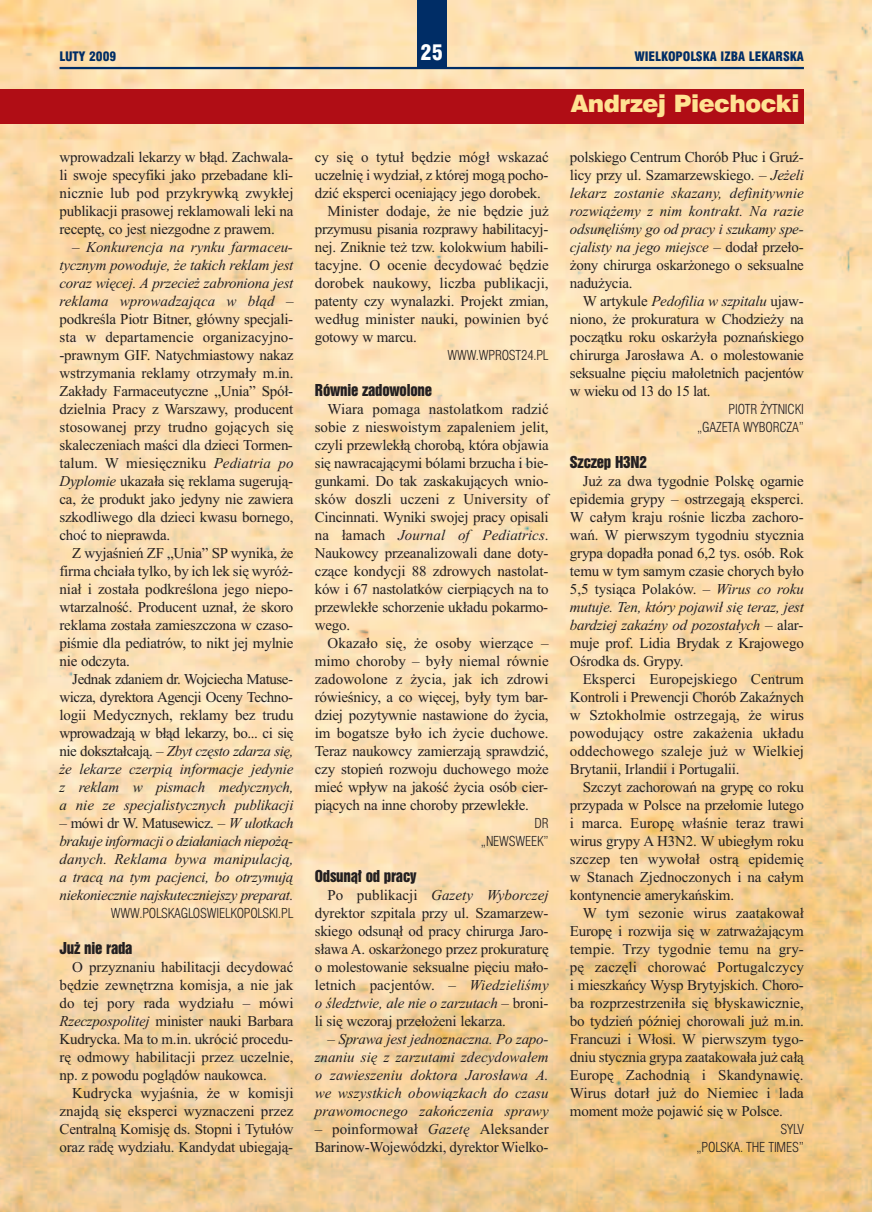
<style>
.page{position:relative;width:872px;height:1212px;background:#fff}
.page>*{position:absolute;margin:0;border:0;box-sizing:border-box;transform-origin:0 0}
.t1{font:24px "Swis 721 Blk EU";letter-spacing:-.02em;color:#ffe292}
.t2{font:21px "Swis 721 Blk Cn EU";color:#fff}
.t3{font:15px/18px "Times New Roman";letter-spacing:-.015em;color:#231f20;text-align:justify}
.t4{font:italic 15px/18px "Times New Roman";letter-spacing:-.015em;color:#231f20;text-align:justify}
.t5{font:15px "Times New Roman";letter-spacing:.005em;color:#231f20}
.t6{font:15px "Swis 921 EU";letter-spacing:-.015em;color:#231f20}
.t7{font:13.5px/18px "Swis 721 Lt Cn EU";letter-spacing:-.015em;color:#231f20;text-align:right}
.t8{font:12.75px "Swis 721 Blk Cn EU";color:#002d66}
.s1{font-style:italic}
.s2{font-style:normal}
</style>
<div class="page">
<img style="left:0;top:0;width:872px;height:1212px">
<hr style="left:60px;top:67px;width:744px;height:2px;background:#002d66">
<div style="left:417px;top:0;width:29px;height:68px;background:#002d66"></div>
<div style="left:0;top:89px;width:804px;height:34px;background:#b00d15"></div>
<p class="t8" style="left:60px;top:48px;width:58px">LUTY 2009</p>
<h2 class="t2" style="left:420px;top:40px;width:24px">25</h2>
<p class="t8" style="left:634px;top:48px;width:171px">WIELKOPOLSKA IZBA LEKARSKA</p>
<h1 class="t1" style="left:570px;top:89px;width:230px">Andrzej Piechocki</h1>
<p class="t3" style="left:60px;top:148px;width:235px">wprowadzali lekarzy w błąd. Zachwala&shy;li swoje specyfiki jako przebadane kli&shy;nicznie lub pod przykrywką zwykłej publikacji prasowej reklamowali leki na receptę, co jest niezgodne z prawem.</p>
<p class="t3" style="left:60px;top:238px;width:235px;text-indent:13px">– <span class="s1">Konkurencja na rynku farmaceu&shy;tycznym powoduje, że takich reklam jest coraz więcej. A przecież zabroniona jest reklama wprowadzająca w błąd</span> – podkreśla Piotr Bitner, główny specjali&shy;sta w departamencie organizacyjno--prawnym GIF. Natychmiastowy nakaz wstrzymania reklamy otrzymały m.in.<br>Zakłady Farmaceutyczne „Unia” Spół&shy;dzielnia Pracy z Warszawy, producent stosowanej przy trudno gojących się skaleczeniach maści dla dzieci Tormen&shy;talum. W miesięczniku <span class="s1">Pediatria po Dyplomie</span> ukazała się reklama sugerują&shy;ca, że produkt jako jedyny nie zawiera szkodliwego dla dzieci kwasu bornego, choć to nieprawda.</p>
<p class="t3" style="left:60px;top:544px;width:235px;text-indent:13px">Z wyjaśnień ZF „Unia” SP wynika, że firma chciała tylko, by ich lek się wyróż&shy;niał i została podkreślona jego niepo&shy;wtarzalność. Producent uznał, że skoro reklama została zamieszczona w czaso&shy;piśmie dla pediatrów, to nikt jej mylnie nie odczyta.</p>
<p class="t3" style="left:60px;top:670px;width:235px;text-indent:13px">Jednak zdaniem dr. Wojciecha Matuse&shy;wicza, dyrektora Agencji Oceny Techno&shy;logii Medycznych, reklamy bez trudu wprowadzają w błąd lekarzy, bo... ci się nie dokształcają. – <span class="s1">Zbyt często zdarza się, że lekarze czerpią informacje jedynie z reklam w pismach medycznych, a nie ze specjalistycznych publikacji</span></p>
<p class="t4" style="left:60px;top:814px;width:235px"><span class="s2">– mówi dr W. Matusewicz. –</span> W ulotkach brakuje informacji o działaniach niepożą&shy;danych. Reklama bywa manipulacją, a tracą na tym pacjenci, bo otrzymują niekoniecznie najskuteczniejszy preparat.</p>
<p class="t7" style="left:111px;top:904px;width:184px">WWW.POLSKAGLOSWIELKOPOLSKI.PL</p>
<p class="t6" style="left:60px;top:938px;width:75px">Już nie rada</p>
<p class="t3" style="left:60px;top:958px;width:235px;text-indent:13px">O przyznaniu habilitacji decydować będzie zewnętrzna komisja, a nie jak do tej pory rada wydziału – mówi <span class="s1">Rzeczpospolitej</span> minister nauki Barbara Kudrycka. Ma to m.in. ukrócić procedu&shy;rę odmowy habilitacji przez uczelnie, np. z powodu poglądów naukowca.</p>
<p class="t3" style="left:60px;top:1084px;width:235px;text-indent:13px">Kudrycka wyjaśnia, że w komisji znajdą się eksperci wyznaczeni przez Centralną Komisję ds. Stopni i Tytułów oraz radę wydziału. Kandydat ubiegają-</p>
<p class="t5" style="left:315px;top:148px;width:235px">cy się o tytuł będzie mógł wskazać</p>
<p class="t3" style="left:315px;top:166px;width:235px">uczelnię i wydział, z której mogą pocho-</p>
<p class="t3" style="left:315px;top:184px;width:228px">dzić eksperci oceniający jego dorobek.</p>
<p class="t5" style="left:327px;top:202px;width:223px">Minister dodaje, że nie będzie już</p>
<p class="t3" style="left:315px;top:220px;width:235px">przymusu pisania rozprawy habilitacyj-</p>
<p class="t3" style="left:315px;top:238px;width:235px">nej. Zniknie też tzw. kolokwium habili-</p>
<p class="t5" style="left:315px;top:256px;width:235px">tacyjne. O ocenie decydować będzie</p>
<p class="t5" style="left:315px;top:274px;width:235px">dorobek naukowy, liczba publikacji,</p>
<p class="t3" style="left:315px;top:292px;width:235px">patenty czy wynalazki. Projekt zmian,</p>
<p class="t5" style="left:315px;top:310px;width:235px">według minister nauki, powinien być</p>
<p class="t3" style="left:315px;top:328px;width:104px">gotowy w marcu.</p>
<p class="t7" style="left:447px;top:346px;width:103px">WWW.WPROST24.PL</p>
<p class="t6" style="left:315px;top:380px;width:119px">Równie zadowolone</p>
<p class="t3" style="left:315px;top:400px;width:235px;text-indent:13px">Wiara pomaga nastolatkom radzić sobie z nieswoistym zapaleniem jelit, czyli przewlekłą chorobą, która objawia się nawracającymi bólami brzucha i bie&shy;gunkami. Do tak zaskakujących wnio&shy;sków doszli uczeni z University of Cincinnati. Wyniki swojej pracy opisali na łamach <span class="s1">Journal of Pediatrics</span>.<br>Naukowcy przeanalizowali dane doty&shy;czące kondycji 88 zdrowych nastolat&shy;ków i 67 nastolatków cierpiących na to przewlekłe schorzenie układu pokarmo&shy;wego.</p>
<p class="t3" style="left:315px;top:634px;width:235px;text-indent:13px">Okazało się, że osoby wierzące – mimo choroby – były niemal równie zadowolone z życia, jak ich zdrowi rówieśnicy, a co więcej, były tym bar&shy;dziej pozytywnie nastawione do życia, im bogatsze było ich życie duchowe.<br>Teraz naukowcy zamierzają sprawdzić, czy stopień rozwoju duchowego może mieć wpływ na jakość życia osób cier&shy;piących na inne choroby przewlekłe.</p>
<p class="t7" style="left:481px;top:814px;width:69px">DR „NEWSWEEK”</p>
<p class="t6" style="left:315px;top:866px;width:103px">Odsunął od pracy</p>
<p class="t3" style="left:315px;top:886px;width:235px;text-indent:13px">Po publikacji <span class="s1">Gazety Wyborczej </span>dyrektor szpitala przy ul. Szamarzew&shy;skiego odsunął od pracy chirurga Jaro&shy;sława A. oskarżonego przez prokuraturę o molestowanie seksualne pięciu mało&shy;letnich pacjentów. – <span class="s1">Wiedzieliśmy o śledztwie, ale nie o zarzutach</span> – broni&shy;li się wczoraj przełożeni lekarza.</p>
<p class="t4" style="left:315px;top:1030px;width:235px;text-indent:13px"><span class="s2">–</span> Sprawa jest jednoznaczna. Po zapo&shy;znaniu się z zarzutami zdecydowałem o zawieszeniu doktora Jarosława A. we wszystkich obowiązkach do czasu prawomocnego zakończenia sprawy</p>
<p class="t3" style="left:315px;top:1120px;width:235px">– poinformował <span class="s1">Gazetę</span> Aleksander<br>Barinow-Wojewódzki, dyrektor Wielko-</p>
<p class="t4" style="left:570px;top:148px;width:235px"><span class="s2">polskiego Centrum Chorób Płuc i Gruź&shy;licy przy ul. Szamarzewskiego. –</span> Jeżeli lekarz zostanie skazany, definitywnie rozwiążemy z nim kontrakt. Na razie odsunęliśmy go od pracy i szukamy spe&shy;cjalisty na jego miejsce <span class="s2">– dodał przeło&shy;żony chirurga oskarżonego o seksualne nadużycia.</span></p>
<p class="t3" style="left:570px;top:292px;width:235px;text-indent:13px">W artykule <span class="s1">Pedofilia w szpitalu</span> ujaw&shy;niono, że prokuratura w Chodzieży na początku roku oskarżyła poznańskiego chirurga Jarosława A. o molestowanie seksualne pięciu małoletnich pacjentów w wieku od 13 do 15 lat.</p>
<p class="t7" style="left:697px;top:400px;width:108px">PIOTR ŻYTNICKI „GAZETA WYBORCZA”</p>
<p class="t6" style="left:570px;top:452px;width:78px">Szczep H3N2</p>
<p class="t3" style="left:570px;top:472px;width:235px;text-indent:13px">Już za dwa tygodnie Polskę ogarnie epidemia grypy – ostrzegają eksperci.<br>W całym kraju rośnie liczba zachoro&shy;wań. W pierwszym tygodniu stycznia grypa dopadła ponad 6,2 tys. osób. Rok temu w tym samym czasie chorych było 5,5 tysiąca Polaków. – <span class="s1">Wirus co roku mutuje. Ten, który pojawił się teraz, jest bardziej zakaźny od pozostałych</span> – alar&shy;muje prof. Lidia Brydak z Krajowego Ośrodka ds. Grypy.</p>
<p class="t3" style="left:570px;top:670px;width:235px;text-indent:13px">Eksperci Europejskiego Centrum Kontroli i Prewencji Chorób Zakaźnych w Sztokholmie ostrzegają, że wirus powodujący ostre zakażenia układu oddechowego szaleje już w Wielkiej Brytanii, Irlandii i Portugalii.</p>
<p class="t3" style="left:570px;top:778px;width:235px;text-indent:13px">Szczyt zachorowań na grypę co roku przypada w Polsce na przełomie lutego i marca. Europę właśnie teraz trawi wirus grypy A H3N2. W ubiegłym roku szczep ten wywołał ostrą epidemię w Stanach Zjednoczonych i na całym kontynencie amerykańskim.</p>
<p class="t3" style="left:570px;top:904px;width:235px;text-indent:13px">W tym sezonie wirus zaatakował Europę i rozwija się w zatrważającym tempie. Trzy tygodnie temu na gry&shy;pę zaczęli chorować Portugalczycy i mieszkańcy Wysp Brytyjskich. Choro&shy;ba rozprzestrzeniła się błyskawicznie, bo tydzień później chorowali już m.in.<br>Francuzi i Włosi. W pierwszym tygo&shy;dniu stycznia grypa zaatakowała już całą Europę Zachodnią i Skandynawię.<br>Wirus dotarł już do Niemiec i lada moment może pojawić się w Polsce.</p>
<p class="t7" style="left:696px;top:1120px;width:109px">SYLV<br>„POLSKA. THE TIMES”</p>
</div>
